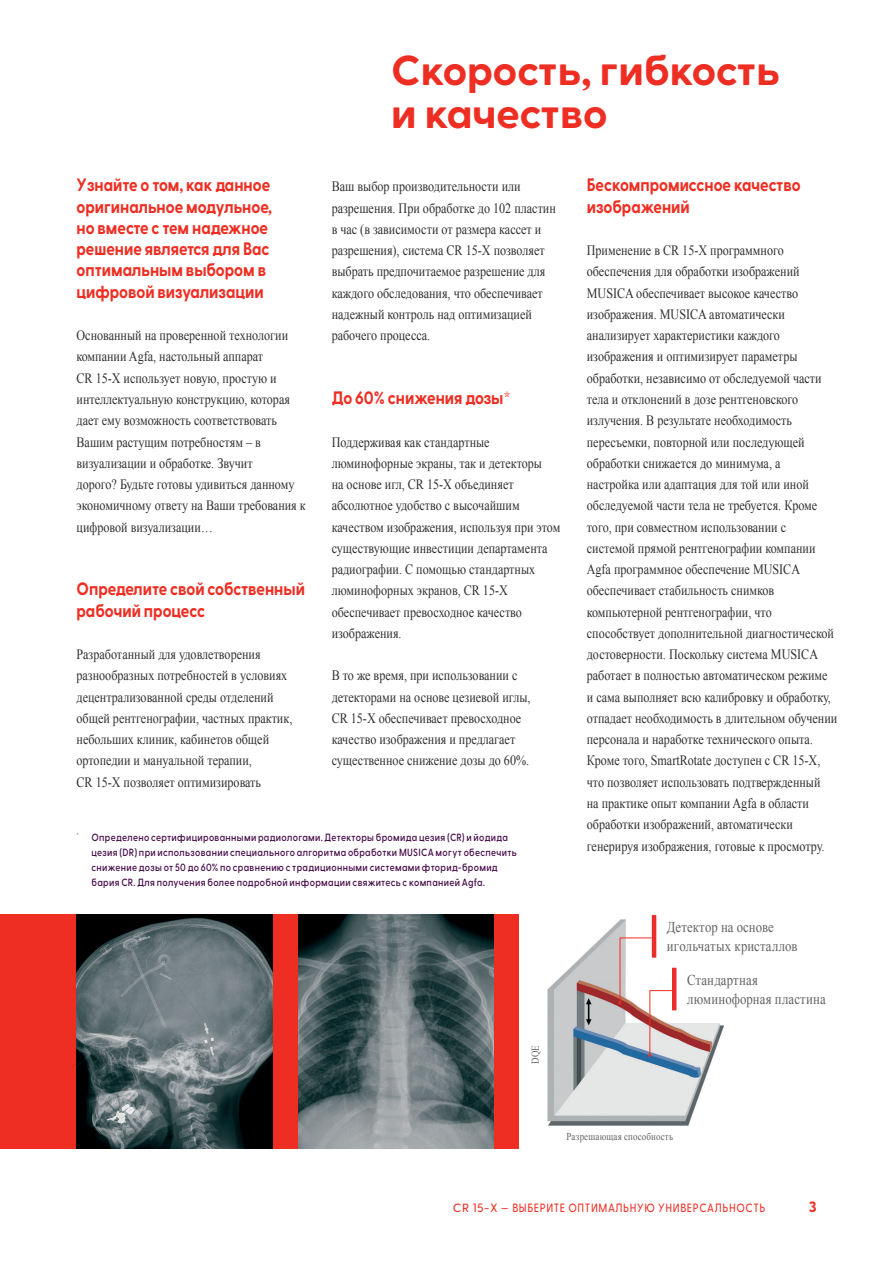
<style>
.page{position:relative;width:893px;height:1263px;background:#fff}
.page>*{position:absolute;margin:0;border:0;box-sizing:border-box;transform-origin:0 0}
.t1{font:700 42px/42.5px "Greycliff CF";color:#ee2e22}
.t2{font:700 18px/21.3px "Greycliff CF";color:#ee2e22;scale:.85 1}
.t3{font:15px/19.5px "Times New Roman";letter-spacing:.01em;color:#636366;scale:.85 1}
.t4{font:700 15px "Greycliff CF";color:#ee2e22}
.t5{font:14.25px/21.3px "Times New Roman";color:#312f30;scale:.85 1}
.t6{font:500 12px "Greycliff CF";letter-spacing:.06em;color:#ee2e22}
.t7{font:600 10.5px/15px "Greycliff CF";letter-spacing:.035em;color:#480e4b;scale:.85 1}
.t8{font:10.5px "Times New Roman";letter-spacing:.02em;color:#636366;scale:.85 1}
</style>
<div class="page">
<div style="left:0;top:914px;width:77px;height:234px;background:#ee2e22"></div>
<div style="left:273px;top:914px;width:25px;height:234px;background:#ee2e22"></div>
<div style="left:493px;top:914px;width:26px;height:234px;background:#ee2e22"></div>
<img style="left:77px;top:914px;width:196px;height:234px">
<img style="left:298px;top:914px;width:195px;height:234px">
<img style="left:547px;top:918px;width:177px;height:208px">
<hr style="left:652px;top:915px;width:4px;height:43px;background:#eb2e29">
<hr style="left:672px;top:968px;width:4px;height:42px;background:#eb2e29">
<hr style="left:620px;top:937px;width:32px;height:1px;background:#ee2e22">
<svg style="left:650px;top:990px;width:22px;height:1px"></svg>
<hr style="left:649px;top:990px;width:1px;height:65px;background:#ee2e22">
<hr style="left:620px;top:937px;width:1px;height:65px;background:#ee2e22">
<h1 class="t1" style="left:391px;top:47px;width:390px">Скорость, гибкость и качество</h1>
<p class="t2" style="left:77px;top:173px;width:232px">Узнайте о том, как данное оригинальное модульное, но вместе с тем надежное решение является для Вас оптимальным выбором в цифровой визуализации</p>
<p class="t5" style="left:77px;top:325px;width:271px">Основанный на проверенной технологии компании Agfa, настольный аппарат<br>CR 15-X использует новую, простую и интеллектуальную конструкцию, которая дает ему возможность соответствовать Вашим растущим потребностям – в визуализации и обработке. Звучит<br>дорого? Будьте готовы удивиться данному экономичному ответу на Ваши требования к цифровой визуализации…</p>
<p class="t2" style="left:77px;top:577px;width:270px">Определите свой собственный рабочий процесс</p>
<p class="t5" style="left:77px;top:643px;width:255px">Разработанный для удовлетворения разнообразных потребностей в условиях децентрализованной среды отделений общей рентгенографии, частных практик, небольших клиник, кабинетов общей ортопедии и мануальной терапии,<br>CR 15-X позволяет оптимизировать</p>
<p class="t5" style="left:332px;top:176px;width:265px">Ваш выбор производительности или разрешения. При обработке до 102 пластин в час (в зависимости от размера кассет и разрешения), система CR 15-X позволяет выбрать предпочитаемое разрешение для каждого обследования, что обеспечивает надежный контроль над оптимизацией рабочего процесса.</p>
<p class="t2" style="left:332px;top:386px;width:212px">До 60% снижения дозы*</p>
<p class="t5" style="left:332px;top:431px;width:271px">Поддерживая как стандартные люминофорные экраны, так и детекторы<br>на основе игл, CR 15-X объединяет абсолютное удобство с высочайшим качеством изображения, используя при этом существующие инвестиции департамента радиографии. С помощью стандартных люминофорных экранов, CR 15-X обеспечивает превосходное качество изображения.</p>
<p class="t5" style="left:332px;top:665px;width:235px">В то же время, при использовании с детекторами на основе цезиевой иглы, CR 15-X обеспечивает превосходное качество изображения и предлагает существенное снижение дозы до 60%.</p>
<p class="t7" style="left:92px;top:829px;width:502px;text-indent:-15px"><sup>*</sup> Определено сертифицированными радиологами. Детекторы бромида цезия (CR) и йодида цезия (DR) при использовании специального алгоритма обработки MUSICA могут обеспечить снижение дозы от 50 до 60% по сравнению с традиционными системами фторид-бромид бария CR. Для получения более подробной информации свяжитесь с компанией Agfa.</p>
<p class="t8" style="left:528px;top:1064px;width:23px;rotate:-90deg">DQE</p>
<p class="t2" style="left:587px;top:173px;width:253px">Бескомпромиссное качество изображений</p>
<p class="t5" style="left:587px;top:239px;width:296px">Применение в CR 15-X программного обеспечения для обработки изображений MUSICA обеспечивает высокое качество изображения. MUSICA автоматически анализирует характеристики каждого изображения и оптимизирует параметры обработки, независимо от обследуемой части тела и отклонений в дозе рентгеновского излучения. В результате необходимость пересъемки, повторной или последующей обработки снижается до минимума, а<br>настройка или адаптация для той или иной обследуемой части тела не требуется. Кроме того, при совместном использовании с системой прямой рентгенографии компании Agfa программное обеспечение MUSICA обеспечивает стабильность снимков компьютерной рентгенографии, что способствует дополнительной диагностической достоверности. Поскольку система MUSICA работает в полностью автоматическом режиме и сама выполняет всю калибровку и обработку, отпадает необходимость в длительном обучении персонала и наработке технического опыта.<br>Кроме того, SmartRotate доступен с CR 15-X, что позволяет использовать подтвержденный<br>на практике опыт компании Agfa в области обработки изображений, автоматически генерируя изображения, готовые к просмотру.</p>
<p class="t3" style="left:667px;top:917px;width:155px">Детектор на основе игольчатых кристаллов</p>
<p class="t3" style="left:687px;top:969px;width:165px">Стандартная люминофорная пластина</p>
<p class="t8" style="left:566px;top:1129px;width:127px">Разрешающая способность</p>
<p class="t6" style="left:453px;top:1199px;width:314px">CR 15-X – ВЫБЕРИТЕ ОПТИМАЛЬНУЮ УНИВЕРСАЛЬНОСТЬ</p>
<p class="t4" style="left:809px;top:1195px;width:9px">3</p>
</div>
